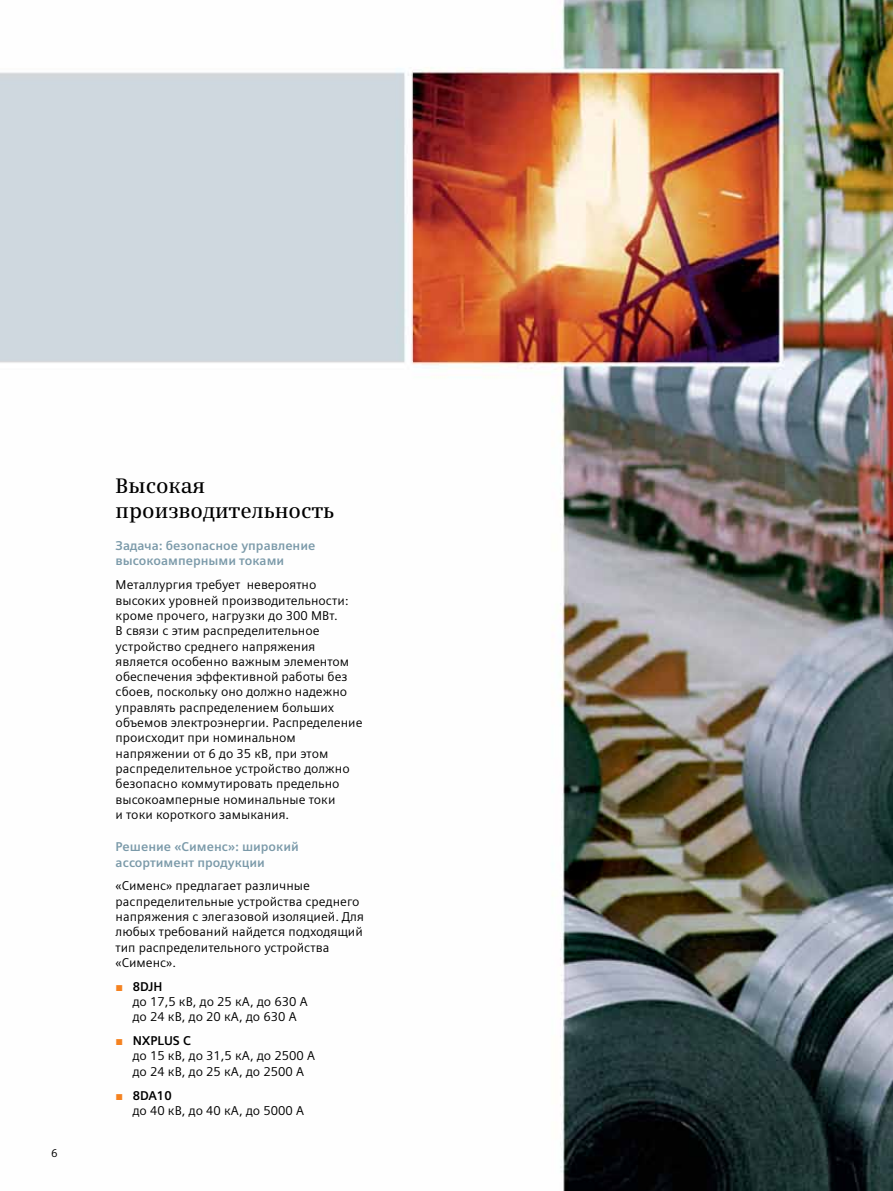
<style>
.page{position:relative;width:893px;height:1191px;background:#fff}
.page>*{position:absolute;margin:0;border:0;box-sizing:border-box;transform-origin:0 0}
.t1{font:600 21px/25.2px "Siemens Serif";color:#000}
.t2{font:12.75px/15.3px "Siemens Sans";color:#000}
.t3{font:700 12.75px/15.3px "Siemens Sans";color:#7b9aa9}
.t4{font:11.25px "Siemens Sans";color:#000}
.s1{font-family:"Arial";color:#f58220}
.s2{font-weight:700}
</style>
<div class="page">
<img style="left:0;top:0;width:893px;height:1191px">
<p class="t4" style="left:51px;top:1146px;width:8px">6</p>
<h1 class="t1" style="left:116px;top:472px;width:220px">Высокая производительность</h1>
<p class="t3" style="left:116px;top:538px;width:201px">Задача: безопасное управление высокоамперными токами</p>
<p class="t2" style="left:116px;top:577px;width:248px">Металлургия требует невероятно высоких уровней производительности: кроме прочего, нагрузки до 300 МВт.<br>В связи с этим распределительное устройство среднего напряжения является особенно важным элементом обеспечения эффективной работы без сбоев, поскольку оно должно надежно управлять распределением больших объемов электроэнергии. Распределение происходит при номинальном напряжении от 6 до 35 кВ, при этом распределительное устройство должно безопасно коммутировать предельно высокоамперные номинальные токи<br>и токи короткого замыкания.</p>
<p class="t3" style="left:116px;top:839px;width:185px">Решение «Сименс»: широкий ассортимент продукции</p>
<p class="t2" style="left:116px;top:878px;width:250px">«Сименс» предлагает различные распределительные устройства среднего напряжения с элегазовой изоляцией. Для любых требований найдется подходящий тип распределительного устройства «Сименс».</p>
<p class="t2" style="left:133px;top:978px;width:176px;text-indent:-17px"><span class="s1">■</span> <span class="s2">8DJH<br></span>до 17,5 кВ, до 25 кА, до 630 A до 24 кВ, до 20 кА, до 630 A</p>
<p class="t2" style="left:133px;top:1033px;width:184px;text-indent:-17px"><span class="s1">■</span> <span class="s2">NXPLUS C<br></span>до 15 кВ, до 31,5 кА, до 2500 A до 24 кВ, до 25 кА, до 2500 A</p>
<p class="t2" style="left:133px;top:1087px;width:173px;text-indent:-17px"><span class="s1">■</span> <span class="s2">8DA10<br></span>до 40 кВ, до 40 кА, до 5000 A</p>
</div>
